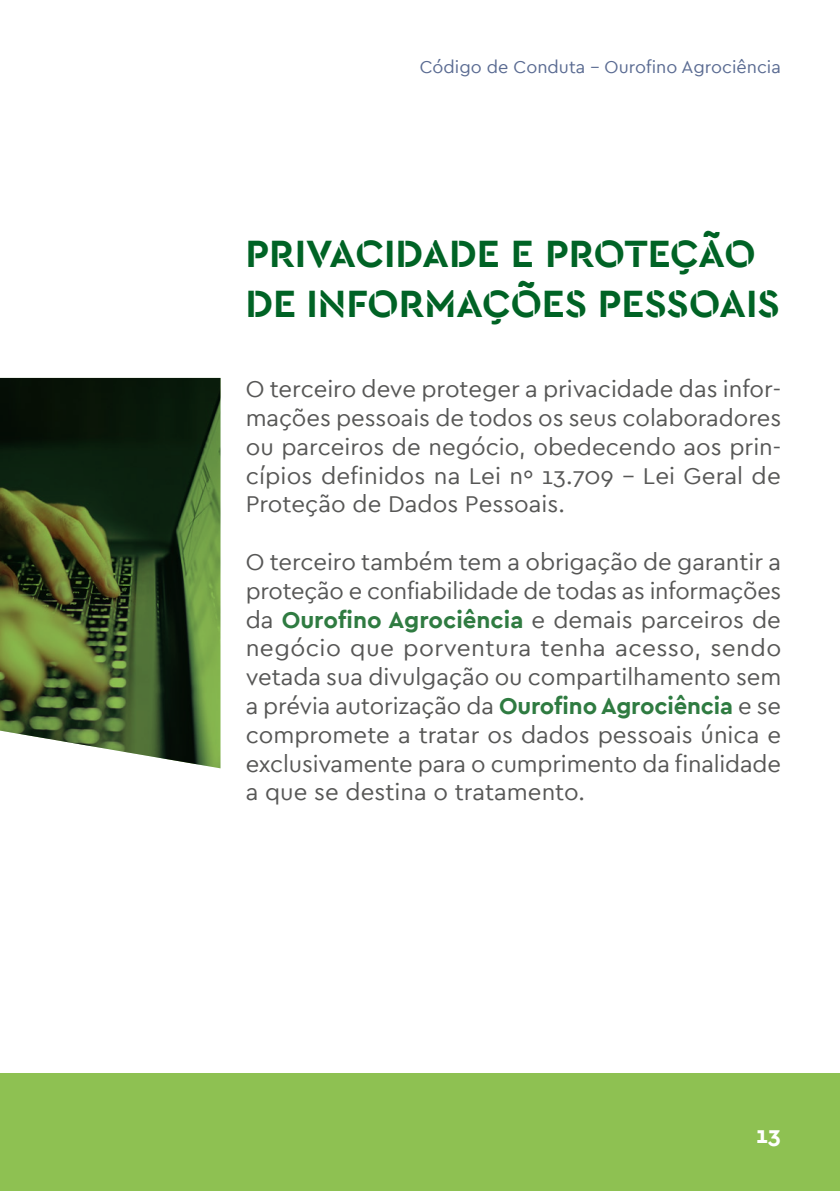
<style>
.page{position:relative;width:840px;height:1191px;background:#fff}
.page>*{position:absolute;margin:0;border:0;box-sizing:border-box;transform-origin:0 0}
.t1{font:700 40px/50px "Cera Stencil PRO";color:#006325}
.t2{font:24px/28.8px "Cera PRO";color:#575756;text-align:justify}
.t3{font:700 24px "Cera PRO";color:#fff}
.t4{font:18px "Cera PRO";color:#5a6b92}
.s1{font-weight:700;color:#2f7b41}
</style>
<div class="page">
<div style="left:0;top:1073px;width:839px;height:118px;background:#8ec152"></div>
<img style="left:0;top:378px;width:220px;height:390px">
<p class="t4" style="left:419px;top:55px;width:362px">Código de Conduta - Ourofino Agrociência</p>
<h1 class="t1" style="left:245px;top:227px;width:535px">PRIVACIDADE E PROTEÇÃO<br>DE INFORMAÇÕES PESSOAIS</h1>
<p class="t2" style="left:245px;top:373px;width:536px">O terceiro deve proteger a privacidade das infor&shy;mações pessoais de todos os seus colaboradores ou parceiros de negócio, obedecendo aos prin&shy;cípios definidos na Lei nº 13.709 – Lei Geral de Proteção de Dados Pessoais.</p>
<p class="t2" style="left:245px;top:546px;width:537px">O terceiro também tem a obrigação de garantir a proteção e confiabilidade de todas as informações da <span class="s1">Ourofino Agrociência</span> e demais parceiros de negócio que porventura tenha acesso, sendo vetada sua divulgação ou compartilhamento sem a prévia autorização da <span class="s1">Ourofino Agrociência</span> e se compromete a tratar os dados pessoais única e exclusivamente para o cumprimento da finalidade a que se destina o tratamento.</p>
<p class="t3" style="left:755px;top:1118px;width:27px">13</p>
</div>
